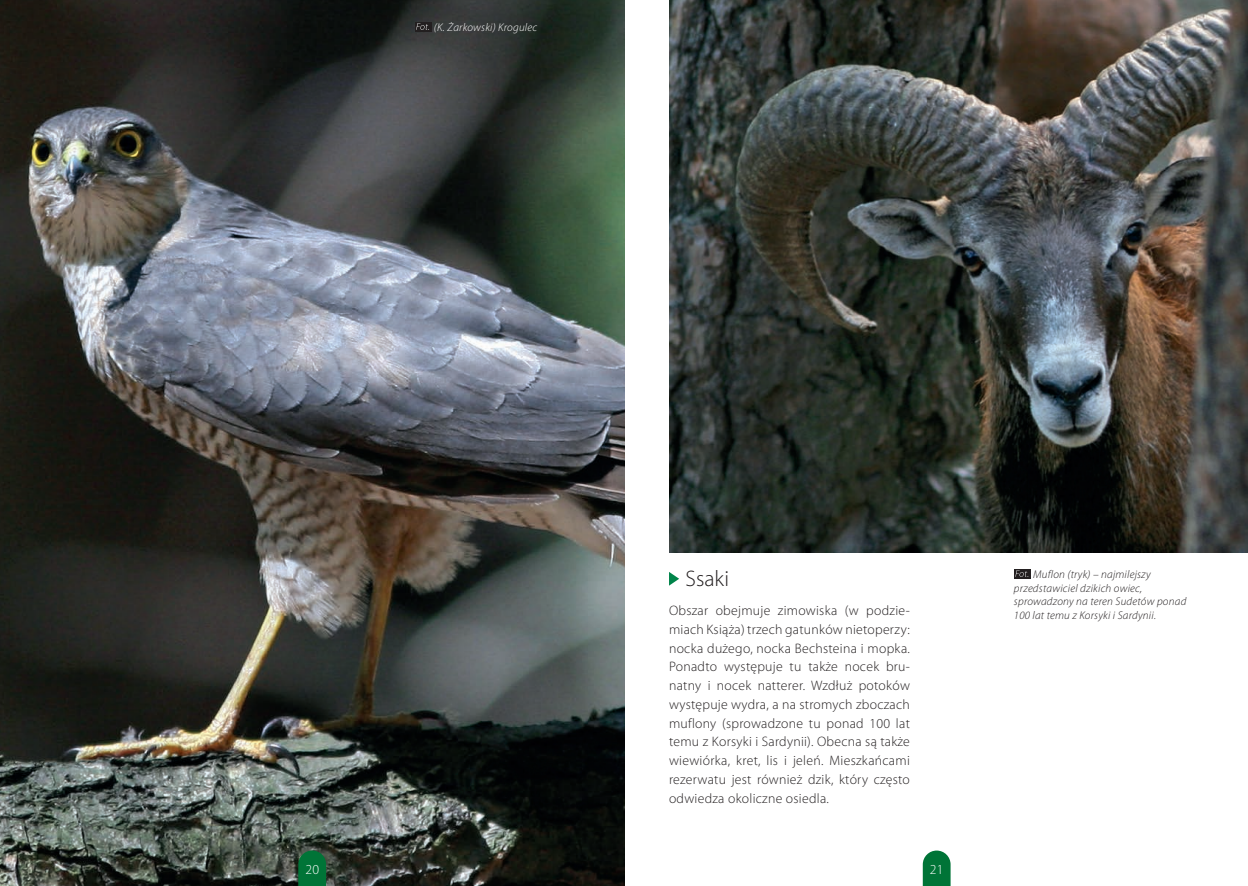
<style>
.page{position:relative;width:1248px;height:886px;background:#fff}
.page>*{position:absolute;margin:0;border:0;box-sizing:border-box;transform-origin:0 0}
.t1{font:300 22.5px "Myriad Pro";color:#231f20}
.t2{font:300 13.75px/18.8px "Myriad Pro";letter-spacing:.02em;color:#231f20;text-align:justify}
.t3{font:300 13.75px "Myriad Pro";color:#fff}
.t4{font:italic 300 11.25px/13.5px "Myriad Pro";letter-spacing:.02em;color:#231f20}
.t5{font:italic 300 11.25px "Myriad Pro";letter-spacing:.02em;color:#fff}
</style>
<div class="page">
<img style="left:669px;top:0;width:578px;height:553px">
<svg style="left:669px;top:572px;width:10px;height:14px"></svg>
<img style="left:0;top:0;width:624px;height:886px">
<div style="left:415px;top:22px;width:16px;height:9px;background:#231f20"></div>
<svg style="left:416px;top:23px;width:13px;height:7px"></svg>
<div style="left:1013px;top:569px;width:17px;height:9px;background:#231f20"></div>
<svg style="left:1015px;top:570px;width:13px;height:7px"></svg>
<svg style="left:298px;top:850px;width:28px;height:36px"></svg>
<svg style="left:922px;top:850px;width:28px;height:36px"></svg>
<p class="t5" style="left:434px;top:21px;width:105px">(K. Żarkowski) Krogulec</p>
<h1 class="t1" style="left:685px;top:565px;width:45px">Ssaki</h1>
<p class="t2" style="left:669px;top:601px;width:242px">Obszar obejmuje zimowiska (w podzie&shy;miach Książa) trzech gatunków nietoperzy: nocka dużego, nocka Bechsteina i mopka.<br>Ponadto występuje tu także nocek bru&shy;natny i nocek natterer. Wzdłuż potoków występuje wydra, a na stromych zboczach muflony (sprowadzone tu ponad 100 lat temu z Korsyki i Sardynii). Obecna są także wiewiórka, kret, lis i jeleń. Mieszkańcami rezerwatu jest również dzik, który często odwiedza okoliczne osiedla.</p>
<p class="t3" style="left:305px;top:861px;width:15px">20</p>
<p class="t3" style="left:929px;top:861px;width:15px">21</p>
<p class="t4" style="left:1013px;top:567px;width:174px;text-indent:19px">Muflon (tryk) – najmilejszy przedstawiciel dzikich owiec, sprowadzony na teren Sudetów ponad<br>100 lat temu z Korsyki i Sardynii.</p>
</div>
